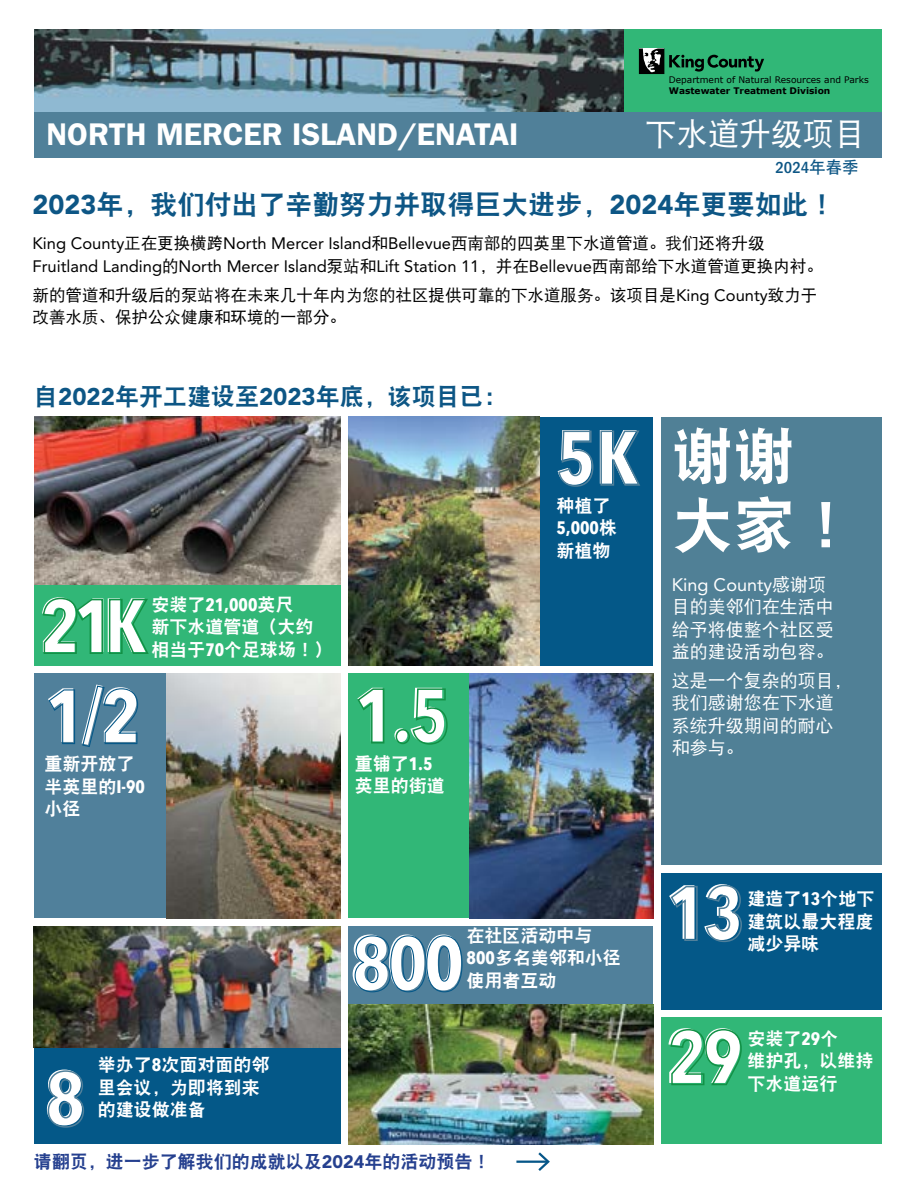
<style>
.page{position:relative;width:918px;height:1188px;background:#fff}
.page>*{position:absolute;margin:0;border:0;box-sizing:border-box;transform-origin:0 0}
.t1{font:700 condensed 75.75px/90px "Avenir Next LT Pro";letter-spacing:-.04em;color:#fff}
.t2{font:61.5px/69px "DFP Hei W9";color:#fff}
.t3{font:600 31.5px "ITC Franklin Gothic Std";color:#fff}
.t4{font:31.5px "DFP Hei W5";color:#fff}
.t5{font:27px "DFP Hei W9";color:#0d5685}
.t6{font:24px "DFP Hei W9";color:#0d5685}
.t7{font:18px/22.5px "DFP Hei W9";color:#fff}
.t8{font:18px/22.5px "DFP Hei W5";color:#fff;text-align:justify}
.t9{font:18px "DFP Hei W9";color:#25408f}
.t10{font:700 18px "Avenir Next Condensed";color:#fff}
.t11{font:18px "Avenir LT Std";color:#fff}
.t12{font:16.5px/22.5px "Avenir LT Std";color:#000}
.t13{font:16.5px/22.5px "DFP Hei W5";color:#000}
.t14{font:500 condensed 16.5px "ITC Franklin Gothic Std";color:#0d5685}
.t15{font:9px "Verdana";color:#000}
.t16{font:700 9px "Verdana";color:#000}
.s1{font-family:"DFP Hei W7";font-weight:400;font-stretch:normal}
.s2{font-family:"Avenir LT Std";font-weight:900}
.s3{font-family:"DFP Hei W5"}
.s4{font-family:"Avenir LT Std"}
.s5{font-family:"DFP Hei W9";font-weight:400}
.s6{font-family:"Avenir Next Condensed";font-weight:700}
</style>
<div class="page">
<div style="left:34px;top:112px;width:848px;height:46px;background:#508099"></div>
<img style="left:34px;top:29px;width:590px;height:83px">
<div style="left:34px;top:417px;width:306px;height:248px;background:#31b777"></div>
<div style="left:348px;top:417px;width:305px;height:248px;background:#045888"></div>
<div style="left:34px;top:674px;width:306px;height:244px;background:#50809b"></div>
<div style="left:348px;top:674px;width:305px;height:244px;background:#31b777"></div>
<div style="left:34px;top:926px;width:306px;height:218px;background:#045888"></div>
<div style="left:348px;top:926px;width:305px;height:218px;background:#50809b"></div>
<div style="left:661px;top:873px;width:221px;height:136px;background:#045888"></div>
<div style="left:661px;top:1018px;width:221px;height:126px;background:#31b777"></div>
<div style="left:661px;top:417px;width:221px;height:448px;background:#508096"></div>
<hr style="left:516px;top:1161px;width:31px;height:2px;background:#065688">
<svg style="left:538px;top:1152px;width:12px;height:19px"></svg>
<svg style="left:558px;top:430px;width:36px;height:57px"></svg>
<svg style="left:600px;top:430px;width:40px;height:56px"></svg>
<svg style="left:43px;top:597px;width:106px;height:57px"></svg>
<svg style="left:48px;top:689px;width:27px;height:56px"></svg>
<svg style="left:82px;top:685px;width:56px;height:62px"></svg>
<svg style="left:357px;top:688px;width:28px;height:56px"></svg>
<div style="left:396px;top:729px;width:14px;height:15px;border:2px solid #129146;border-radius:50%"></div>
<svg style="left:412px;top:688px;width:36px;height:57px"></svg>
<svg style="left:670px;top:886px;width:28px;height:55px"></svg>
<svg style="left:706px;top:884px;width:36px;height:58px"></svg>
<svg style="left:354px;top:935px;width:109px;height:58px"></svg>
<svg style="left:670px;top:1029px;width:72px;height:57px"></svg>
<svg style="left:47px;top:1070px;width:37px;height:58px"></svg>
<div style="left:624px;top:29px;width:258px;height:83px;background:#31b777"></div>
<svg style="left:639px;top:49px;width:125px;height:25px"></svg>
<img style="left:34px;top:417px;width:306px;height:167px">
<img style="left:348px;top:417px;width:192px;height:248px">
<img style="left:166px;top:673px;width:174px;height:245px">
<img style="left:470px;top:674px;width:183px;height:244px">
<img style="left:34px;top:926px;width:306px;height:122px">
<img style="left:348px;top:1004px;width:305px;height:140px">
<h3 class="t3" style="left:46px;top:115px;width:474px">NORTH MERCER ISLAND/ENATAI</h3>
<p class="t15" style="left:669px;top:73px;width:202px">Department of Natural Resources and Parks</p>
<p class="t16" style="left:669px;top:84px;width:163px">Wastewater Treatment Division</p>
<h3 class="t4" style="left:645px;top:116px;width:222px">下水道升级项目</h3>
<p class="t14" style="left:776px;top:159px;width:85px">2024<span class="s1">年春季</span></p>
<h3 class="t5" style="left:33px;top:190px;width:804px"><span class="s2">2023</span>年，我们付出了辛勤努力并取得巨大进步，<span class="s2">2024</span>年更要如此！</h3>
<p class="t12" style="left:33px;top:232px;width:792px">King County<span class="s3">正在更换横跨</span>North Mercer Island<span class="s3">和</span>Bellevue<span class="s3">西南部的四英里下水道管道。我们还将升级<br></span>Fruitland Landing<span class="s3">的</span>North Mercer Island<span class="s3">泵站和</span>Lift Station 11<span class="s3">，并在</span>Bellevue<span class="s3">西南部给下水道管道更换内衬。</span></p>
<p class="t13" style="left:33px;top:283px;width:786px">新的管道和升级后的泵站将在未来几十年内为您的社区提供可靠的下水道服务。该项目是<span class="s4">King County</span>致力于改善水质、保护公众健康和环境的一部分。</p>
<h3 class="t6" style="left:34px;top:384px;width:475px">自<span class="s2">2022</span>年开工建设至<span class="s2">2023</span>年底，该项目已：</h3>
<p class="t10" style="left:151px;top:593px;width:144px"><span class="s5">安装了</span>21,000<span class="s5">英尺</span></p>
<p class="t7" style="left:151px;top:615px;width:182px">新下水道管道（大约相当于<span class="s6">70</span>个足球场！）</p>
<h1 class="t1" style="left:39px;top:580px;width:108px">21K<br>1/2</h1>
<h1 class="t1" style="left:354px;top:669px;width:95px">1.5</h1>
<p class="t7" style="left:44px;top:752px;width:102px">重新开放了半英里的<span class="s6">I-90</span>小径</p>
<p class="t7" style="left:355px;top:752px;width:91px">重铺了<span class="s6">1.5</span>英里的街道</p>
<h1 class="t1" style="left:555px;top:411px;width:84px">5K</h1>
<p class="t7" style="left:556px;top:494px;width:55px">种植了</p>
<p class="t10" style="left:556px;top:517px;width:62px">5,000<span class="s5">株</span></p>
<p class="t7" style="left:556px;top:539px;width:55px">新植物</p>
<h1 class="t1" style="left:44px;top:1052px;width:41px">8</h1>
<p class="t7" style="left:98px;top:1053px;width:173px">举办了<span class="s6">8</span>次面对面的邻里会议，为即将到来的建设做准备</p>
<p class="t7" style="left:467px;top:924px;width:156px">在社区活动中与<br><span class="s6">800</span>多名美邻和小径使用者互动</p>
<h1 class="t1" style="left:350px;top:917px;width:115px">800</h1>
<p class="t9" style="left:34px;top:1152px;width:458px">请翻页，进一步了解我们的成就以及<span class="s2">2024</span>年的活动预告！</p>
<h2 class="t2" style="left:672px;top:420px;width:186px">谢谢大家！</h2>
<p class="t11" style="left:672px;top:574px;width:156px">King County<span class="s3">感谢项</span></p>
<p class="t8" style="left:672px;top:595px;width:163px">目的美邻们在生活中给予将使整个社区受益的建设活动包容。</p>
<p class="t8" style="left:672px;top:669px;width:181px;text-align:left">这是一个复杂的项目，我们感谢您在下水道系统升级期间的耐心和参与。</p>
<h1 class="t1" style="left:666px;top:867px;width:78px">13</h1>
<p class="t7" style="left:748px;top:887px;width:128px;text-align:justify">建造了<span class="s6">13</span>个地下建筑以最大程度减少异味</p>
<h1 class="t1" style="left:666px;top:1011px;width:78px">29</h1>
<p class="t7" style="left:748px;top:1027px;width:127px">安装了<span class="s6">29</span>个<br>维护孔，以维持下水道运行</p>
</div>
